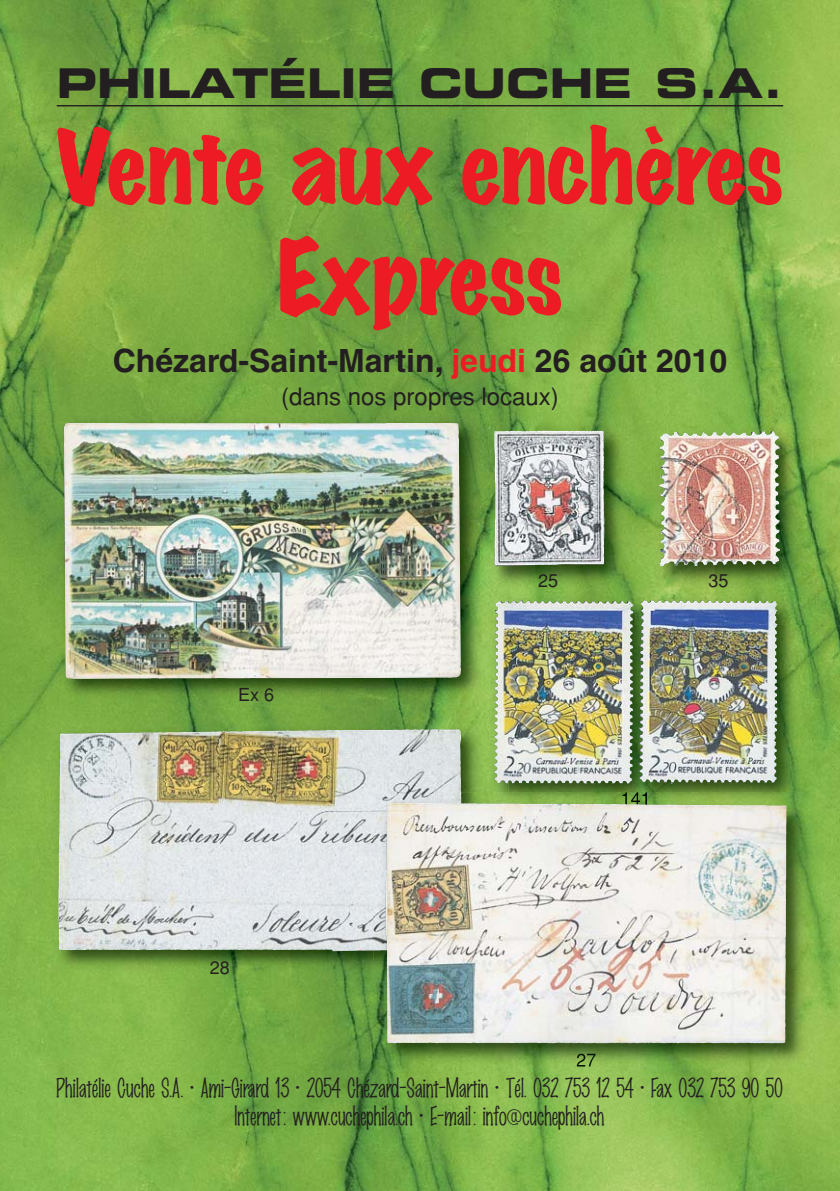
<style>
.page{position:relative;width:840px;height:1191px;background:#fff}
.page>*{position:absolute;margin:0;border:0;box-sizing:border-box;transform-origin:0 0}
.t1{font:92px/110.4px "Marker Felt Wide";color:#ed1c24;text-align:center}
.t2{font:41px "Eurostile Bold Extended Two";color:#231f20}
.t3{font:700 32px "Helvetica";color:#231f20}
.t4{font:24px/28px "Marker Fine Point";color:#231f20;text-align:center}
.t5{font:24px "Helvetica";color:#231f20}
.t6{font:18px "Helvetica";color:#231f20}
.s1{color:#ed1c24}
</style>
<div class="page">
<img style="left:0;top:0;width:839px;height:1191px">
<hr style="left:57px;top:105px;width:725px;height:1px;background:#231f20">
<img style="left:40px;top:411px;width:441px;height:298px">
<img style="left:63px;top:421px;width:398px;height:258px">
<img style="left:634px;top:409px;width:205px;height:216px">
<img style="left:659px;top:431px;width:120px;height:134px">
<img style="left:508px;top:611px;width:301px;height:181px">
<img style="left:481px;top:611px;width:12px;height:96px">
<img style="left:634px;top:587px;width:175px;height:38px">
<img style="left:493px;top:611px;width:118px;height:112px">
<img style="left:46px;top:707px;width:435px;height:280px">
<img style="left:481px;top:709px;width:27px;height:83px">
<svg style="left:481px;top:707px;width:12px;height:2px"></svg>
<img style="left:493px;top:707px;width:15px;height:76px">
<img style="left:58px;top:729px;width:405px;height:222px">
<img style="left:480px;top:411px;width:174px;height:200px">
<svg style="left:480px;top:587px;width:1px;height:24px"></svg>
<img style="left:640px;top:600px;width:14px;height:11px">
<img style="left:494px;top:600px;width:139px;height:11px">
<img style="left:493px;top:430px;width:111px;height:136px">
<img style="left:373px;top:792px;width:444px;height:280px">
<img style="left:508px;top:792px;width:301px;height:23px">
<img style="left:373px;top:792px;width:135px;height:195px">
<img style="left:373px;top:792px;width:90px;height:158px">
<img style="left:576px;top:1053px;width:19px;height:13px">
<img style="left:622px;top:792px;width:24px;height:10px">
<img style="left:384px;top:802px;width:266px;height:133px">
<h2 class="t2" style="left:57px;top:68px;width:727px">PHILATÉLIE CUCHE S.A.</h2>
<h1 class="t1" style="left:57px;top:118px;width:727px">Vente aux enchères<br>Express</h1>
<h3 class="t3" style="left:113px;top:349px;width:615px">Chézard-Saint-Martin, <span class="s1">jeudi</span> 26 août 2010</h3>
<p class="t5" style="left:281px;top:388px;width:279px">(dans nos propres locaux)</p>
<p class="t6" style="left:238px;top:688px;width:38px">Ex 6</p>
<p class="t6" style="left:210px;top:961px;width:22px">28</p>
<p class="t6" style="left:538px;top:574px;width:22px">25</p>
<p class="t6" style="left:708px;top:574px;width:22px">35</p>
<p class="t4" style="left:57px;top:1075px;width:727px">Philatélie Cuche S.A. • Ami-Girard 13 • 2054 Chézard-Saint-Martin • Tél. 032 753 12 54 • Fax 032 753 90 50<br>Internet: www.cuchephila.ch • E-mail: info@cuchephila.ch</p>
</div>
